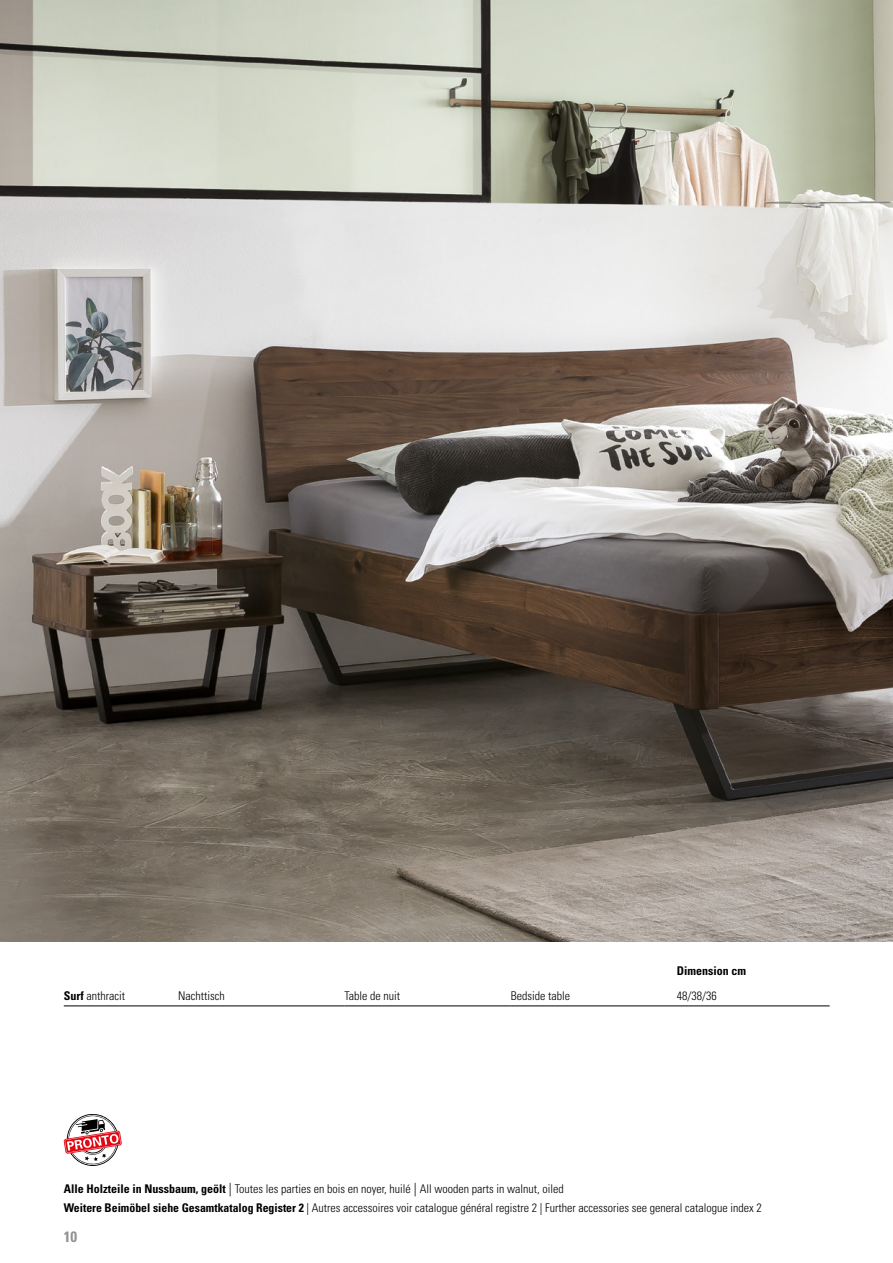
<style>
.page{position:relative;width:893px;height:1263px;background:#fff}
.page>*{position:absolute;margin:0;border:0;box-sizing:border-box;transform-origin:0 0}
.t1{font:700 condensed 15px "Univers LT Std";color:#929292}
.gs{font:300 condensed 12px "Univers LT Std";color:#000}
._04_Subtitle_8pt{font:300 condensed 12px "Univers LT Std";color:#000}
._04_Body_8pt_ohne_Zusatz{font:300 condensed 12px "Univers LT Std";color:#000}
._04_Body_8pt_ohne_Zusatz-2{font:700 condensed 12px "Univers LT Std";color:#000}
.s1{font-weight:700}
.s2{font-size:13.5px}
</style>
<div class="page">
<img style="left:0;top:0;width:893px;height:942px">
<hr style="left:64px;top:1006px;width:114px;height:1px;background:#000">
<hr style="left:178px;top:1006px;width:166px;height:1px;background:#000">
<hr style="left:344px;top:1006px;width:167px;height:1px;background:#000">
<hr style="left:511px;top:1006px;width:166px;height:1px;background:#000">
<hr style="left:677px;top:1006px;width:153px;height:1px;background:#000">
<svg style="left:64px;top:1114px;width:58px;height:52px"></svg>
<p class="_04_Body_8pt_ohne_Zusatz-2" style="left:677px;top:963px;width:71px">Dimension cm</p>
<p class="_04_Subtitle_8pt" style="left:64px;top:988px;width:63px"><span class="s1">Surf</span> anthracit</p>
<p class="_04_Body_8pt_ohne_Zusatz" style="left:178px;top:988px;width:48px">Nachttisch</p>
<p class="_04_Body_8pt_ohne_Zusatz" style="left:344px;top:988px;width:57px">Table de nuit</p>
<p class="_04_Body_8pt_ohne_Zusatz" style="left:511px;top:988px;width:61px">Bedside table</p>
<p class="_04_Body_8pt_ohne_Zusatz" style="left:677px;top:988px;width:41px">48/38/36</p>
<p class="_04_Subtitle_8pt" style="left:64px;top:1181px;width:502px"><span class="s1">Alle Holzteile in Nussbaum, geölt</span> <span class="s2">|</span> Toutes les parties en bois en noyer, huilé <span class="s2">|</span> All wooden parts in walnut, oiled</p>
<p class="gs" style="left:64px;top:1200px;width:699px"><span class="s1">Weitere Beimöbel siehe Gesamtkatalog Register 2</span> | Autres accessoires voir catalogue général registre 2 | Further accessories see general catalogue index 2</p>
<p class="t1" style="left:64px;top:1227px;width:15px">10</p>
</div>
